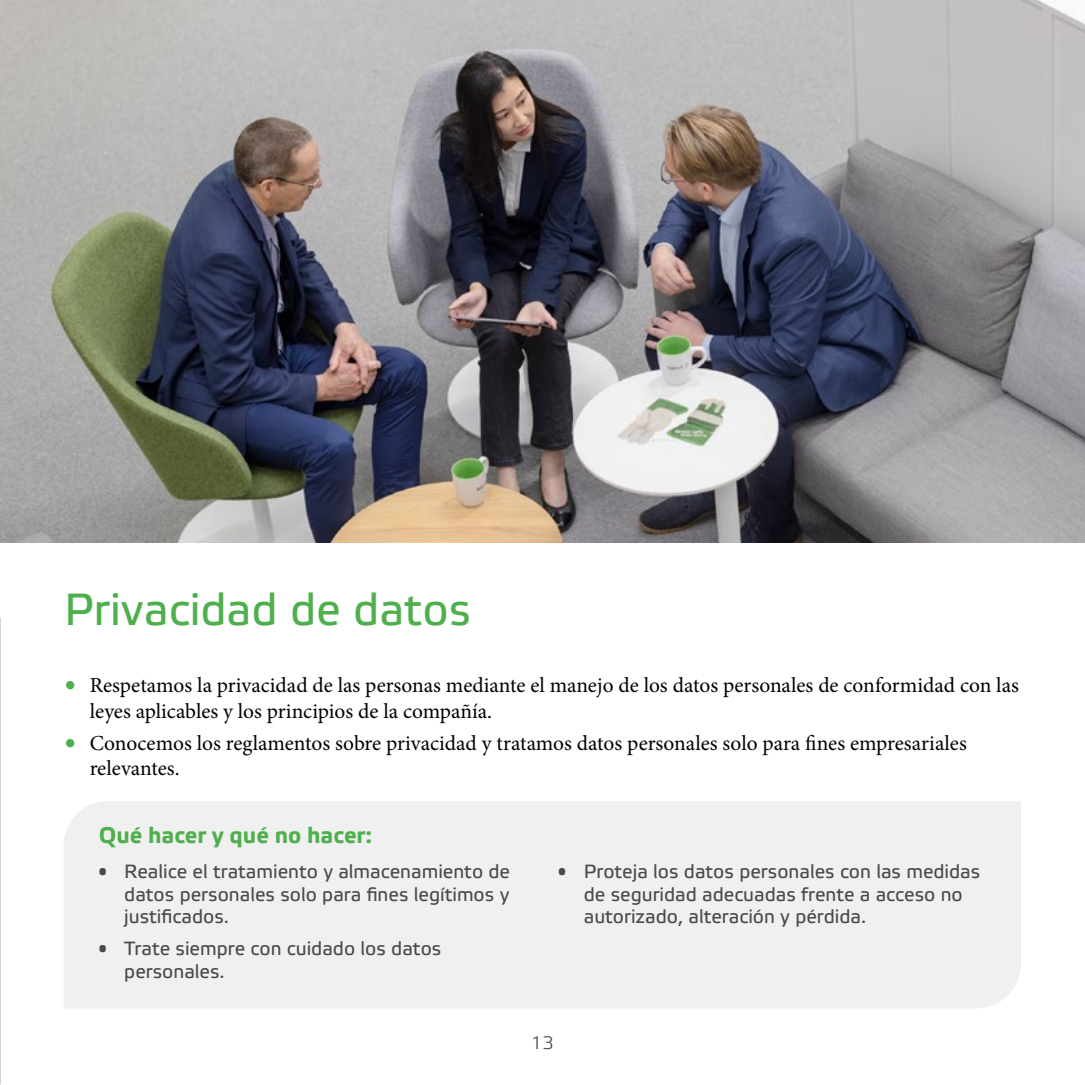
<style>
.page{position:relative;width:1085px;height:1085px;background:#fff}
.page>*{position:absolute;margin:0;border:0;box-sizing:border-box;transform-origin:0 0}
.t1{font:45px "Etelka Text";color:#4faf4d}
.t2{font:700 22.5px "Etelka Text";color:#4faf4d}
.t3{font:21.38px/25.7px "Minion Pro";color:#000}
.t4{font:19.12px/22.5px "Etelka Text";color:#4a4a49}
.t5{font:300 18px "Etelka";color:#4a4a49}
.s1{font-size:31.5px;color:#4faf4d}
.s2{font-size:13.5px}
</style>
<div class="page">
<img style="left:0;top:617px;width:1px;height:467px">
<img style="left:0;top:0;width:1084px;height:543px">
<div style="left:64px;top:801px;width:956px;height:207px;background:#f0f0f0"></div>
<h1 class="t1" style="left:64px;top:581px;width:408px">Privacidad de datos</h1>
<p class="t3" style="left:90px;top:672px;width:930px;text-indent:-26px"><span class="s1">•</span> Respetamos la privacidad de las personas mediante el manejo de los datos personales de conformidad con las leyes aplicables y los principios de la compañía.</p>
<p class="t3" style="left:90px;top:730px;width:878px;text-indent:-26px"><span class="s1">•</span> Conocemos los reglamentos sobre privacidad y tratamos datos personales solo para fines empresariales relevantes.</p>
<p class="t2" style="left:99px;top:820px;width:275px">Qué hacer y qué no hacer:</p>
<p class="t4" style="left:124px;top:860px;width:387px;text-align:justify;text-indent:-26px"><span class="s2">•</span> Realice el tratamiento y almacenamiento de datos personales solo para fines legítimos y justificados.</p>
<p class="t4" style="left:124px;top:937px;width:318px;text-indent:-26px"><span class="s2">•</span> Trate siempre con cuidado los datos personales.</p>
<p class="t4" style="left:583px;top:860px;width:398px;text-indent:-26px"><span class="s2">•</span> Proteja los datos personales con las medidas de seguridad adecuadas frente a acceso no autorizado, alteración y pérdida.</p>
<p class="t5" style="left:531px;top:1031px;width:24px">13</p>
</div>
